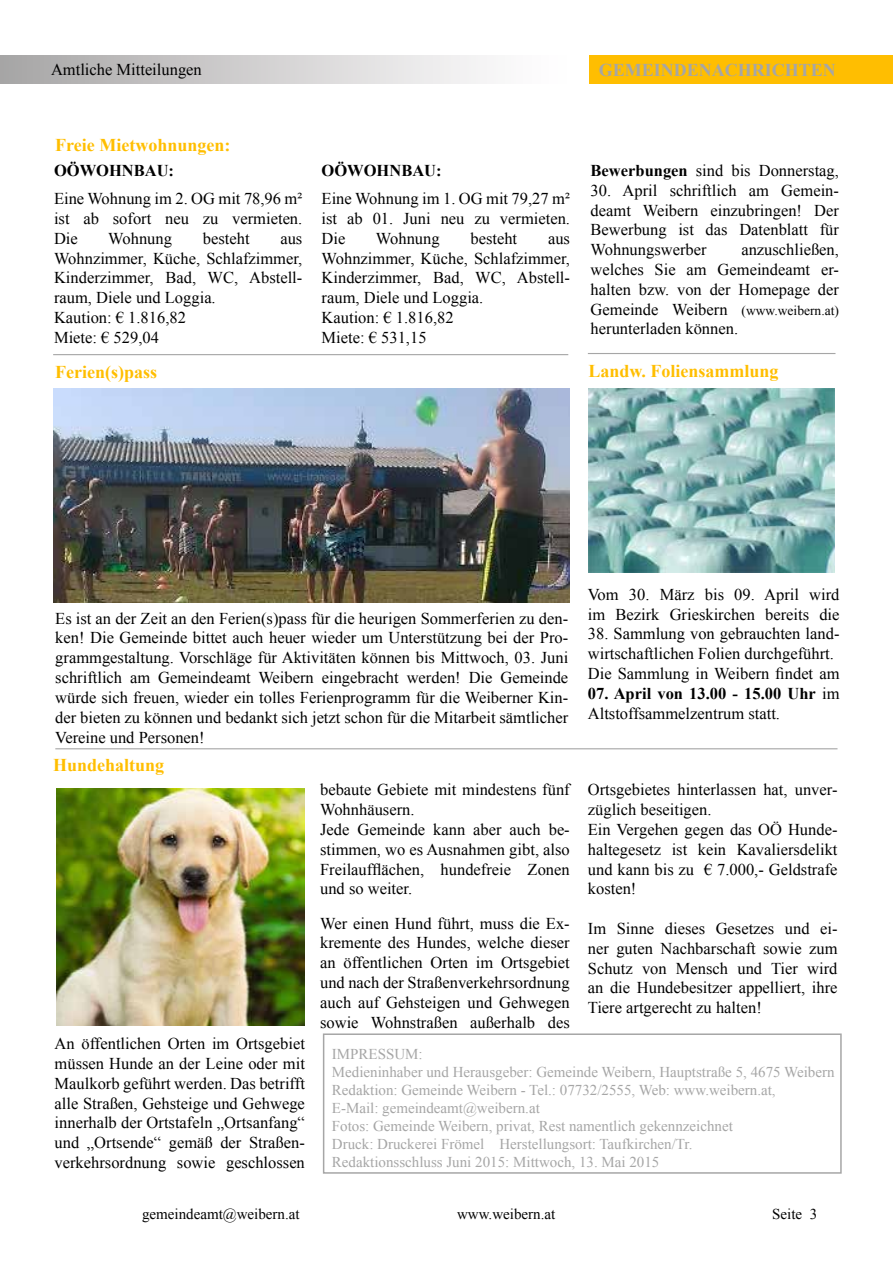
<style>
.page{position:relative;width:893px;height:1263px;background:#fff}
.page>*{position:absolute;margin:0;border:0;box-sizing:border-box;transform-origin:0 0}
.t1{font:700 18px "Times New Roman";color:#ffbe00}
.t2{font:700 18px "Times New Roman";color:#a6a6a6}
.t3{font:16.5px/19.8px "Times New Roman";color:#000;text-align:justify}
.t4{font:700 16.5px "Times New Roman";color:#000}
.t5{font:15px/18px "Times New Roman";color:#a6a6a6}
.t6{font:15px "Times New Roman";color:#000}
.t7{font:13.5px "Times New Roman";color:#000}
.s1{font-weight:700}
.s2{font-size:16.5px}
</style>
<div class="page">
<div style="left:0;top:55px;width:568px;height:29px;background:linear-gradient(to right,#a8a6a6,#fff)"></div>
<div style="left:589px;top:55px;width:304px;height:29px;background:#ffbe01"></div>
<div style="left:323px;top:1033px;width:519px;height:141px;border:2px solid #a6a6a6"></div>
<hr style="left:55px;top:748px;width:782px;height:1px;background:#a6a6a6">
<img style="left:57px;top:788px;width:247px;height:237px">
<img style="left:54px;top:388px;width:516px;height:214px">
<img style="left:588px;top:388px;width:246px;height:185px">
<hr style="left:53px;top:354px;width:515px;height:1px;background:#a6a6a6">
<hr style="left:588px;top:353px;width:247px;height:1px;background:#a6a6a6">
<p class="t3" style="left:51px;top:59px;width:152px">Amtliche Mitteilungen</p>
<p class="t2" style="left:599px;top:56px;width:239px">GEMEINDENACHRICHTEN</p>
<p class="t1" style="left:55px;top:132px;width:177px">Freie Mietwohnungen:</p>
<p class="t4" style="left:54px;top:158px;width:122px">OÖWOHNBAU:</p>
<p class="t4" style="left:322px;top:158px;width:122px">OÖWOHNBAU:</p>
<p class="t3" style="left:54px;top:188px;width:250px">Eine Wohnung im 2. OG mit 78,96 m² ist ab sofort neu zu vermieten.<br>Die</p>
<p class="t3" style="left:322px;top:188px;width:250px">Eine Wohnung im 1. OG mit 79,27 m² ist ab 01. Juni neu zu vermieten.<br>Die</p>
<p class="t3" style="left:108px;top:228px;width:65px">Wohnung</p>
<p class="t3" style="left:203px;top:228px;width:48px">besteht</p>
<p class="t3" style="left:376px;top:228px;width:65px">Wohnung</p>
<p class="t3" style="left:470px;top:228px;width:48px">besteht</p>
<p class="t3" style="left:54px;top:228px;width:250px;text-align:left;text-indent:226px">aus<br>Wohnzimmer, Küche, Schlafzimmer,<br>Kinderzimmer, Bad, WC, Abstell&shy;raum, Diele und Loggia.<br>Kaution: € 1.816,82<br>Miete: € 529,04</p>
<p class="t3" style="left:322px;top:228px;width:250px;text-align:left;text-indent:226px">aus<br>Wohnzimmer, Küche, Schlafzimmer,<br>Kinderzimmer, Bad, WC, Abstell&shy;raum, Diele und Loggia.<br>Kaution: € 1.816,82<br>Miete: € 531,15</p>
<p class="t1" style="left:55px;top:359px;width:103px">Ferien(s)pass</p>
<p class="t3" style="left:591px;top:160px;width:250px"><span class="s1">Bewerbungen</span> sind bis Donnerstag,</p>
<p class="t3" style="left:591px;top:180px;width:250px">30. April schriftlich am Gemein&shy;deamt Weibern einzubringen! Der Bewerbung ist das Datenblatt für Wohnungswerber</p>
<p class="t3" style="left:591px;top:239px;width:250px;text-indent:151px">anzuschließen, welches Sie am Gemeindeamt er&shy;halten bzw. von der Homepage der</p>
<p class="t7" style="left:591px;top:300px;width:250px"><span class="s2">Gemeinde Weibern</span> (www.weibern.at)</p>
<p class="t3" style="left:591px;top:318px;width:149px">herunterladen können.</p>
<p class="t1" style="left:588px;top:358px;width:192px">Landw. Foliensammlung</p>
<p class="t3" style="left:55px;top:608px;width:514px">Es ist an der Zeit an den Ferien(s)pass für die heurigen Sommerferien zu den&shy;ken! Die Gemeinde bittet auch heuer wieder um Unterstützung bei der Pro&shy;grammgestaltung. Vorschläge für Aktivitäten können bis Mittwoch, 03. Juni schriftlich am Gemeindeamt Weibern eingebracht werden! Die Gemeinde würde sich freuen, wieder ein tolles Ferienprogramm für die Weiberner Kin&shy;der bieten zu können und bedankt sich jetzt schon für die Mitarbeit sämtlicher Vereine und Personen!</p>
<p class="t1" style="left:53px;top:752px;width:113px">Hundehaltung</p>
<p class="t3" style="left:320px;top:779px;width:251px;text-align:left">bebaute Gebiete mit mindestens fünf<br>Wohnhäusern.<br>Jede Gemeinde kann aber auch be&shy;stimmen, wo es Ausnahmen gibt, also<br>Freilaufflächen, hundefreie Zonen und so weiter.</p>
<p class="t3" style="left:320px;top:912px;width:251px">Wer einen Hund führt, muss die Ex&shy;kremente des Hundes, welche dieser an öffentlichen Orten im Ortsgebiet und nach der Straßenverkehrsordnung auch auf Gehsteigen und Gehwegen sowie Wohnstraßen außerhalb des</p>
<p class="t3" style="left:588px;top:584px;width:253px">Vom 30. März bis 09. April wird im Bezirk Grieskirchen bereits die</p>
<p class="t3" style="left:588px;top:623px;width:253px;text-align:left">38. Sammlung von gebrauchten land&shy;wirtschaftlichen Folien durchgeführt.<br>Die Sammlung in Weibern findet am</p>
<p class="t3" style="left:588px;top:683px;width:253px"><span class="s1">07. April von 13.00 - 15.00 Uhr</span> im<br>Altstoffsammelzentrum statt.</p>
<p class="t3" style="left:588px;top:779px;width:251px;text-align:left">Ortsgebietes hinterlassen hat, unver&shy;züglich beseitigen.<br>Ein Vergehen gegen das OÖ Hunde&shy;haltegesetz ist kein Kavaliersdelikt und kann bis zu € 7.000,- Geldstrafe kosten!</p>
<p class="t3" style="left:588px;top:918px;width:251px">Im Sinne dieses Gesetzes und ei&shy;ner guten Nachbarschaft sowie zum Schutz von Mensch und Tier wird an die Hundebesitzer appelliert, ihre Tiere artgerecht zu halten!</p>
<p class="t3" style="left:55px;top:1033px;width:252px">An öffentlichen Orten im Ortsgebiet müssen Hunde an der Leine oder mit Maulkorb geführt werden. Das betrifft alle Straßen, Gehsteige und Gehwege innerhalb der Ortstafeln „Ortsanfang“ und „Ortsende“ gemäß der Straßen&shy;verkehrsordnung sowie geschlossen</p>
<p class="t5" style="left:332px;top:1045px;width:504px">IMPRESSUM:<br>Medieninhaber und Herausgeber: Gemeinde Weibern, Hauptstraße 5, 4675 Weibern Redaktion: Gemeinde Weibern - Tel.: 07732/2555, Web: www.weibern.at,<br>E-Mail: gemeindeamt@weibern.at<br>Fotos: Gemeinde Weibern, privat, Rest namentlich gekennzeichnet<br>Druck: Druckerei Frömel Herstellungsort: Taufkirchen/Tr.<br>Redaktionsschluss Juni 2015: Mittwoch, 13. Mai 2015</p>
<p class="t6" style="left:142px;top:1203px;width:159px">gemeindeamt@weibern.at</p>
<p class="t6" style="left:457px;top:1203px;width:100px">www.weibern.at</p>
<p class="t6" style="left:772px;top:1203px;width:46px">Seite 3</p>
</div>
